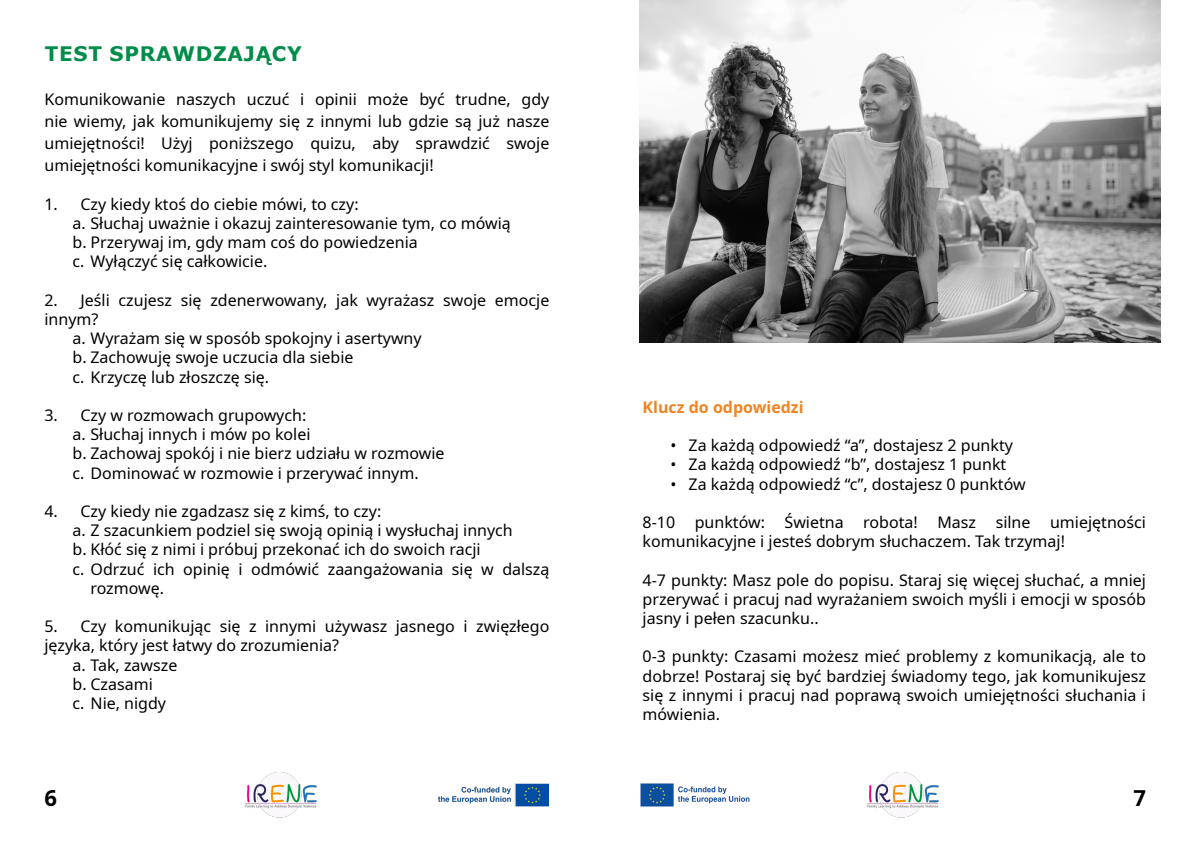
<style>
.page{position:relative;width:1191px;height:842px;background:#fff}
.page>*{position:absolute;margin:0;border:0;box-sizing:border-box;transform-origin:0 0}
.t1{font:700 22px "Noto Sans";color:#000}
.t2{font:700 20px "Verdana";letter-spacing:.035em;color:#008d49}
.t3{font:16px/19.2px "Noto Sans";color:#000;text-align:justify}
.t4{font:700 16px "Noto Sans";color:#ef8422}
</style>
<div class="page">
<img style="left:245px;top:772px;width:72px;height:46px">
<img style="left:867px;top:772px;width:72px;height:46px">
<img style="left:438px;top:783px;width:110px;height:24px">
<img style="left:640px;top:783px;width:110px;height:24px">
<img style="left:639px;top:0;width:521px;height:342px">
<p class="t2" style="left:45px;top:40px;width:258px">TEST SPRAWDZAJĄCY</p>
<p class="t3" style="left:44px;top:89px;width:506px;line-height:22px">Komunikowanie naszych uczuć i opinii może być trudne, gdy nie wiemy, jak komunikujemy się z innymi lub gdzie są już nasze umiejętności! Użyj poniższego quizu, aby sprawdzić swoje umiejętności komunikacyjne i swój styl komunikacji!</p>
<p class="t3" style="left:72px;top:195px;width:440px;text-align:left;text-indent:-28px">1. Czy kiedy ktoś do ciebie mówi, to czy:<br>a. Słuchaj uważnie i okazuj zainteresowanie tym, co mówią b. Przerywaj im, gdy mam coś do powiedzenia<br>c. Wyłączyć się całkowicie.</p>
<p class="t3" style="left:44px;top:291px;width:506px">2. Jeśli czujesz się zdenerwowany, jak wyrażasz swoje emocje</p>
<p class="t3" style="left:44px;top:310px;width:55px">innym?</p>
<p class="t3" style="left:72px;top:329px;width:351px">a. Wyrażam się w sposób spokojny i asertywny</p>
<p class="t3" style="left:72px;top:348px;width:282px">b. Zachowuję swoje uczucia dla siebie</p>
<p class="t3" style="left:72px;top:367px;width:198px">c. Krzyczę lub złoszczę się.</p>
<p class="t3" style="left:72px;top:406px;width:373px;text-align:left;text-indent:-28px">3. Czy w rozmowach grupowych:<br>a. Słuchaj innych i mów po kolei<br>b. Zachowaj spokój i nie bierz udziału w rozmowie c. Dominować w rozmowie i przerywać innym.</p>
<p class="t3" style="left:44px;top:502px;width:338px">4. Czy kiedy nie zgadzasz się z kimś, to czy:</p>
<p class="t3" style="left:72px;top:521px;width:442px">a. Z szacunkiem podziel się swoją opinią i wysłuchaj innych</p>
<p class="t3" style="left:72px;top:540px;width:410px">b. Kłóć się z nimi i próbuj przekonać ich do swoich racji</p>
<p class="t3" style="left:72px;top:559px;width:478px">c. Odrzuć ich opinię i odmówić zaangażowania się w dalszą</p>
<p class="t3" style="left:90px;top:579px;width:75px">rozmowę.</p>
<p class="t3" style="left:44px;top:617px;width:506px">5. Czy komunikując się z innymi używasz jasnego i zwięzłego</p>
<p class="t3" style="left:44px;top:636px;width:296px">języka, który jest łatwy do zrozumienia?</p>
<p class="t3" style="left:72px;top:655px;width:106px">a. Tak, zawsze</p>
<p class="t3" style="left:72px;top:675px;width:82px">b. Czasami</p>
<p class="t3" style="left:72px;top:694px;width:95px">c. Nie, nigdy</p>
<p class="t4" style="left:642px;top:396px;width:162px">Klucz do odpowiedzi</p>
<p class="t3" style="left:670px;top:436px;width:344px">• Za każdą odpowiedź “a”, dostajesz 2 punkty</p>
<p class="t3" style="left:670px;top:455px;width:337px">• Za każdą odpowiedź “b”, dostajesz 1 punkt</p>
<p class="t3" style="left:670px;top:475px;width:356px">• Za każdą odpowiedź “c”, dostajesz 0 punktów</p>
<p class="t3" style="left:642px;top:513px;width:505px">8-10 punktów: Świetna robota! Masz silne umiejętności komunikacyjne i jesteś dobrym słuchaczem. Tak trzymaj!</p>
<p class="t3" style="left:642px;top:571px;width:505px">4-7 punkty: Masz pole do popisu. Staraj się więcej słuchać, a mniej przerywać i pracuj nad wyrażaniem swoich myśli i emocji w sposób jasny i pełen szacunku..</p>
<p class="t3" style="left:642px;top:647px;width:505px">0-3 punkty: Czasami możesz mieć problemy z komunikacją, ale to dobrze! Postaraj się być bardziej świadomy tego, jak komunikujesz się z innymi i pracuj nad poprawą swoich umiejętności słuchania i mówienia.</p>
<h1 class="t1" style="left:44px;top:782px;width:14px">6</h1>
<h1 class="t1" style="left:1133px;top:782px;width:14px">7</h1>
</div>
